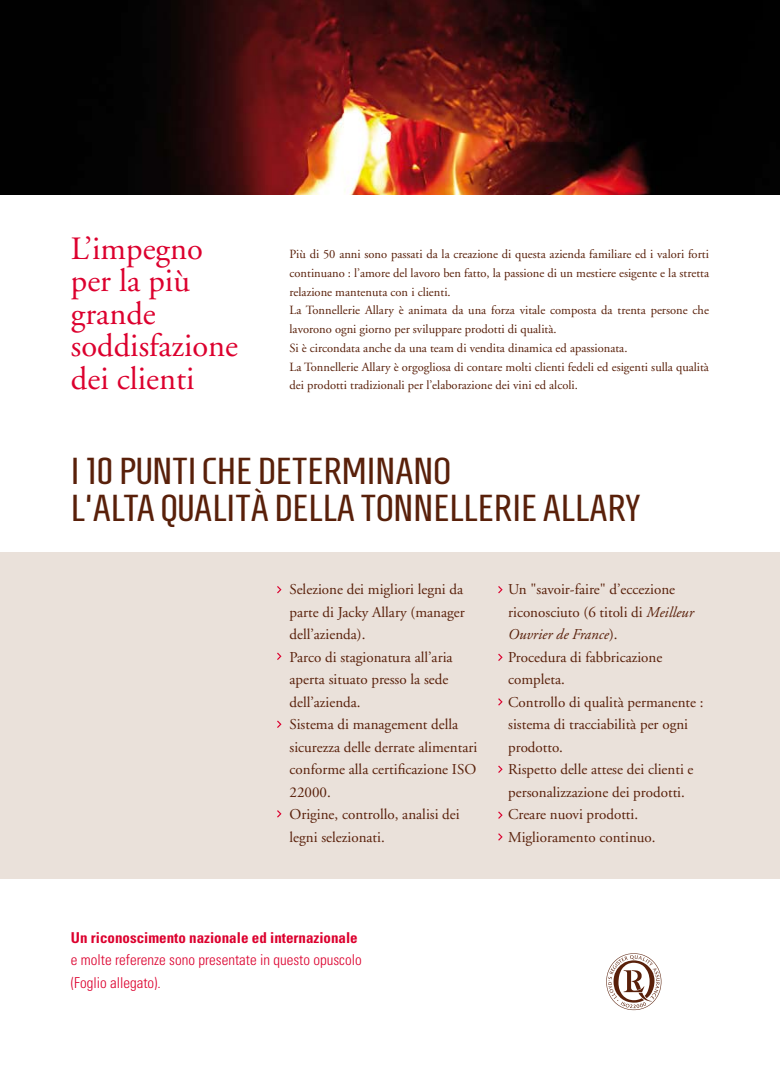
<style>
.page{position:relative;width:780px;height:1081px;background:#fff}
.page>*{position:absolute;margin:0;border:0;box-sizing:border-box;transform-origin:0 0}
.t1{font:37.5px/37.5px "Homenaje";color:#59200a}
.t2{font:32.5px/32.5px "Adobe Garamond";color:#dc002e}
.t3{font:15px/22.5px "Adobe Garamond";color:#59200a}
.t4{font:300 condensed 15px/22.5px "Univers";color:#dc002e}
.t5{font:700 condensed 15px "Univers";color:#dc002e}
.t6{font:12.5px/18.8px "Adobe Garamond";color:#59200a}
.s1{font-style:italic}
</style>
<div class="page">
<div style="left:0;top:552px;width:780px;height:326px;background:#eae1da"></div>
<img style="left:0;top:0;width:780px;height:195px">
<svg style="left:606px;top:953px;width:55px;height:57px"></svg>
<svg style="left:277px;top:586px;width:4px;height:7px"></svg>
<svg style="left:498px;top:586px;width:4px;height:7px"></svg>
<svg style="left:498px;top:653px;width:4px;height:8px"></svg>
<svg style="left:498px;top:698px;width:4px;height:7px"></svg>
<svg style="left:498px;top:765px;width:4px;height:8px"></svg>
<svg style="left:498px;top:811px;width:4px;height:8px"></svg>
<svg style="left:498px;top:833px;width:4px;height:7px"></svg>
<svg style="left:277px;top:652px;width:4px;height:8px"></svg>
<svg style="left:277px;top:720px;width:4px;height:8px"></svg>
<svg style="left:277px;top:810px;width:4px;height:7px"></svg>
<h2 class="t2" style="left:71px;top:233px;width:169px">L’impegno per la più grande soddisfazione dei clienti</h2>
<p class="t6" style="left:289px;top:245px;width:421px">Più di 50 anni sono passati da la creazione di questa azienda familiare ed i valori forti continuano : l’amore del lavoro ben fatto, la passione di un mestiere esigente e la stretta relazione mantenuta con i clienti.<br>La Tonnellerie Allary è animata da una forza vitale composta da trenta persone che lavorono ogni giorno per sviluppare prodotti di qualità.<br>Si è circondata anche da una team di vendita dinamica ed apassionata.<br>La Tonnellerie Allary è orgogliosa di contare molti clienti fedeli ed esigenti sulla qualità dei prodotti tradizionali per l’elaborazione dei vini ed alcoli.</p>
<h1 class="t1" style="left:71px;top:452px;width:570px">I 10 PUNTI CHE DETERMINANO<br>L'ALTA QUALITÀ DELLA TONNELLERIE ALLARY</h1>
<p class="t3" style="left:289px;top:579px;width:189px">Selezione dei migliori legni da parte di Jacky Allary (manager dell’azienda).<br>Parco di stagionatura all’aria aperta situato presso la sede dell’azienda.<br>Sistema di management della sicurezza delle derrate alimentari conforme alla certificazione ISO<br>22000.<br>Origine, controllo, analisi dei legni selezionati.</p>
<p class="t3" style="left:508px;top:579px;width:197px">Un "savoir-faire" d’eccezione riconosciuto (6 titoli di <span class="s1">Meilleur<br>Ouvrier de France</span>).<br>Procedura di fabbricazione completa.<br>Controllo di qualità permanente : sistema di tracciabilità per ogni prodotto.<br>Rispetto delle attese dei clienti e personalizzazione dei prodotti.<br>Creare nuovi prodotti.<br>Miglioramento continuo.</p>
<p class="t5" style="left:71px;top:928px;width:288px">Un riconoscimento nazionale ed internazionale</p>
<p class="t4" style="left:71px;top:948px;width:292px">e molte referenze sono presentate in questo opuscolo (Foglio allegato).</p>
</div>
